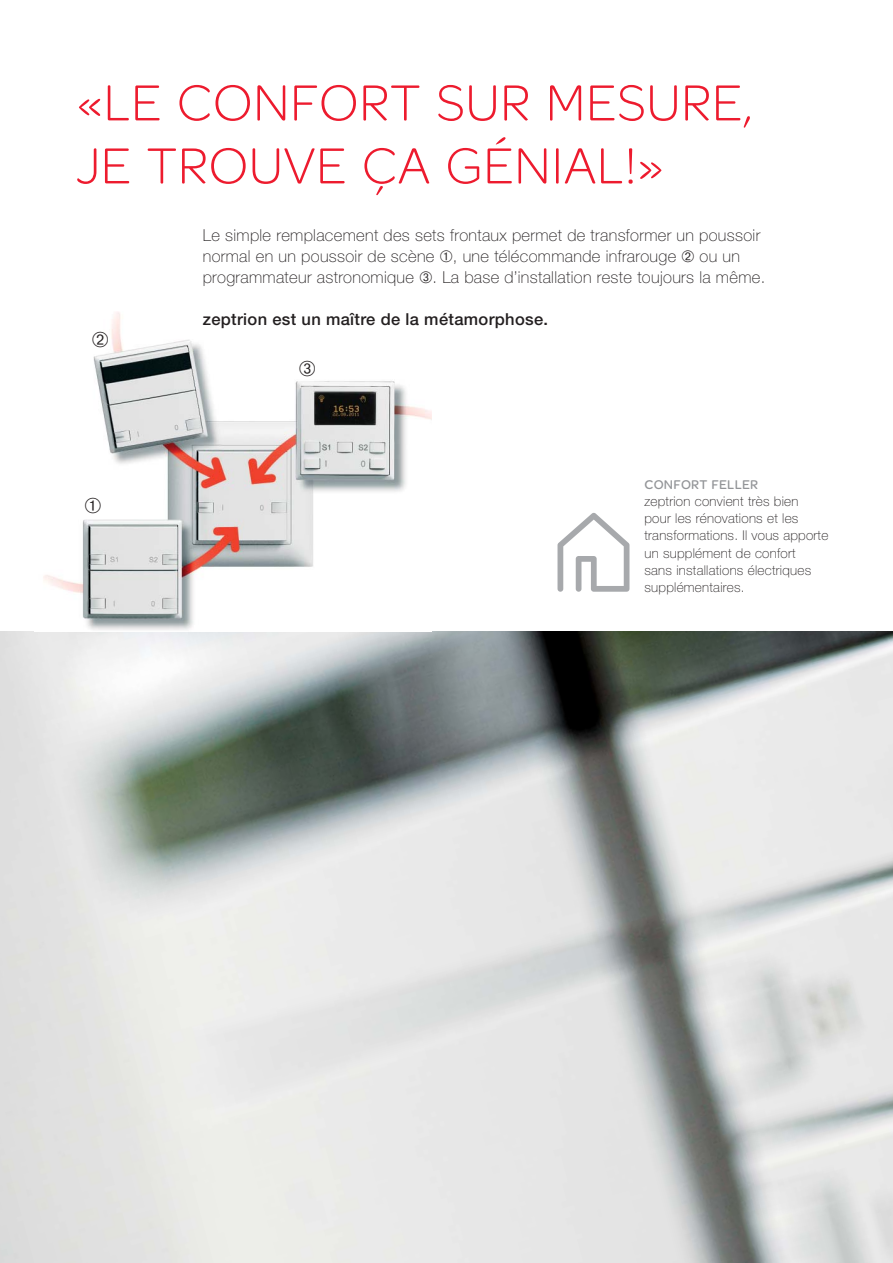
<style>
.page{position:relative;width:893px;height:1263px;background:#fff}
.page>*{position:absolute;margin:0;border:0;box-sizing:border-box;transform-origin:0 0}
.t1{font:300 54px/63px "SE Optimist";letter-spacing:.01em;color:#ed1b2e}
.t2{font:100 16.5px/21px "Helvetica Neue LT Pro";letter-spacing:.02em;color:#231f20}
.t3{font:500 16.5px "Helvetica Neue LT Pro";letter-spacing:.02em;color:#231f20}
.t4{font:100 13.5px/17.1px "Helvetica Neue LT Pro";letter-spacing:.02em;color:#231f20}
.t5{font:13.5px "SE Optimist";letter-spacing:.02em;color:#939598}
</style>
<div class="page">
<img style="left:0;top:632px;width:892px;height:631px">
<img style="left:43px;top:312px;width:388px;height:318px">
<svg style="left:557px;top:513px;width:72px;height:79px"></svg>
<svg style="left:85px;top:498px;width:16px;height:15px"></svg>
<svg style="left:93px;top:331px;width:15px;height:16px"></svg>
<svg style="left:299px;top:361px;width:16px;height:15px"></svg>
<h1 class="t1" style="left:77px;top:70px;width:678px">«LE CONFORT SUR MESURE,<br>JE TROUVE ÇA GÉNIAL!»</h1>
<p class="t2" style="left:203px;top:227px;width:564px">Le simple remplacement des sets frontaux permet de transformer un poussoir normal en un poussoir de scène ➀, une télécommande infrarouge ➁ ou un programmateur astronomique ➂. La base d’installation reste toujours la même.</p>
<p class="t3" style="left:203px;top:313px;width:347px">zeptrion est un maître de la métamorphose.</p>
<p class="t5" style="left:644px;top:480px;width:115px">CONFORT FELLER</p>
<p class="t4" style="left:644px;top:495px;width:185px">zeptrion convient très bien<br>pour les rénovations et les transformations. Il vous apporte un supplément de confort<br>sans installations électriques supplémentaires.</p>
</div>
